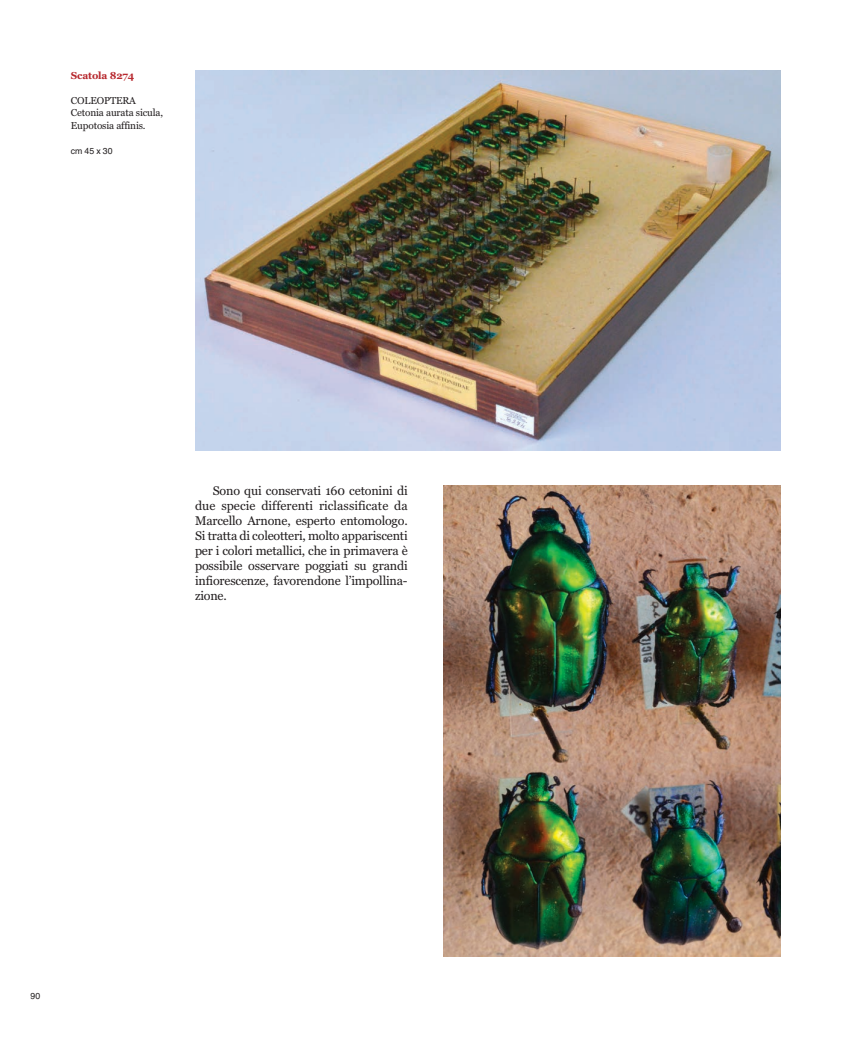
<style>
.page{position:relative;width:851px;height:1063px;background:#fff}
.page>*{position:absolute;margin:0;border:0;box-sizing:border-box;transform-origin:0 0}
.t1{font:12.5px/15px "Georgia";letter-spacing:-.015em;color:#231f20;text-align:justify}
.t2{font:10px/12.5px "Georgia";letter-spacing:-.015em;color:#231f20}
.t3{font:700 10px "Georgia";letter-spacing:-.015em;color:#b7282e}
.t4{font:8.75px "Helvetica";letter-spacing:-.015em;color:#231f20}
</style>
<div class="page">
<img style="left:196px;top:71px;width:584px;height:379px">
<img style="left:443px;top:485px;width:337px;height:472px">
<p class="t3" style="left:71px;top:69px;width:65px">Scatola 8274</p>
<p class="t2" style="left:71px;top:94px;width:94px">COLEOPTERA<br>Cetonia aurata sicula,<br>Eupotosia affinis.</p>
<p class="t4" style="left:71px;top:146px;width:43px">cm 45 x 30</p>
<p class="t1" style="left:195px;top:483px;width:214px;text-indent:18px">Sono qui conservati 160 cetonini di due specie differenti riclassificate da Marcello Arnone, esperto entomologo.<br>Si tratta di coleotteri, molto appariscenti per i colori metallici, che in primavera è possibile osservare poggiati su grandi infiorescenze, favorendone l’impollina&shy;zione.</p>
<p class="t4" style="left:31px;top:991px;width:11px">90</p>
</div>
